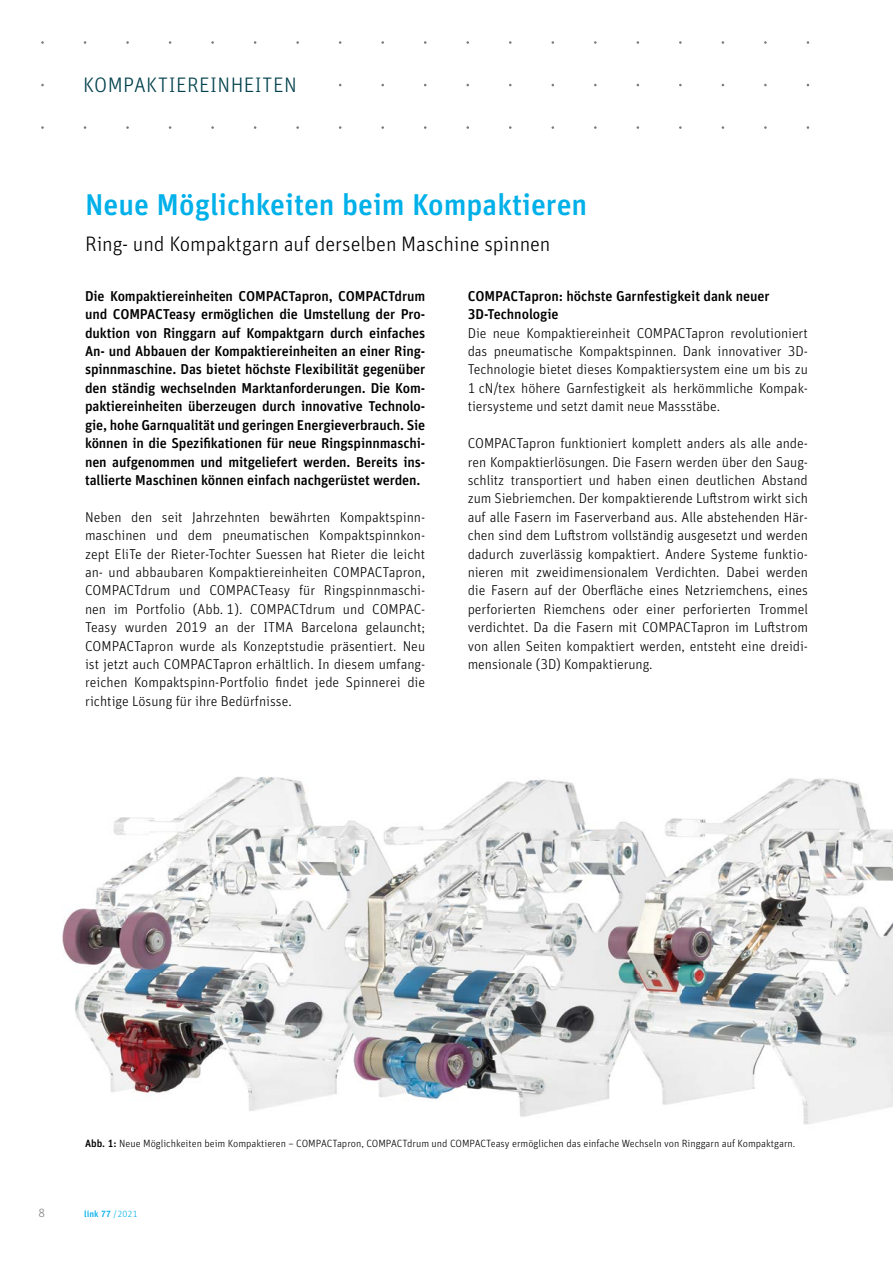
<style>
.page{position:relative;width:893px;height:1263px;background:#fff}
.page>*{position:absolute;margin:0;border:0;box-sizing:border-box;transform-origin:0 0}
.t1{font:500 30px "Unit Pro";color:#00b0e9}
.t2{font:300 21px "Unit Pro";letter-spacing:-.005em;color:#000}
.t3{font:300 21px "Unit Pro";letter-spacing:.02em;color:#00404c}
.t4{font:300 14.25px/18.5px "Unit Pro";letter-spacing:-.005em;color:#000;text-align:justify}
.t5{font:500 14.25px/18.5px "Unit Pro";letter-spacing:-.01em;color:#000;text-align:justify}
.t6{font:300 12px "Unit Pro";color:#7c7b7b}
.t7{font:300 10.5px "Unit Pro";color:#000}
.t8{font:500 9px "Unit Pro";letter-spacing:.01em;color:#00b0e9}
.s1{font-weight:500}
.s2{font-weight:300}
</style>
<div class="page">
<img style="left:62px;top:777px;width:831px;height:348px">
<h2 class="t3" style="left:83px;top:70px;width:215px">KOMPAKTIEREINHEITEN</h2>
<h1 class="t1" style="left:85px;top:182px;width:504px">Neue Möglichkeiten beim Kompaktieren</h1>
<h2 class="t2" style="left:85px;top:229px;width:467px">Ring- und Kompaktgarn auf derselben Maschine spinnen</h2>
<p class="t5" style="left:85px;top:286px;width:342px">Die Kompaktiereinheiten COMPACTapron, COMPACTdrum und COMPACTeasy ermöglichen die Umstellung der Pro&shy;duktion von Ringgarn auf Kompaktgarn durch einfaches An- und Abbauen der Kompaktiereinheiten an einer Ring&shy;spinnmaschine. Das bietet höchste Flexibilität gegenüber den ständig wechselnden Marktanforderungen. Die Kom&shy;paktiereinheiten überzeugen durch innovative Technolo&shy;gie, hohe Garnqualität und geringen Energieverbrauch. Sie können in die Spezifikationen für neue Ringspinnmaschi&shy;nen aufgenommen und mitgeliefert werden. Bereits ins&shy;tallierte Maschinen können einfach nachgerüstet werden.</p>
<p class="t4" style="left:85px;top:507px;width:342px">Neben den seit Jahrzehnten bewährten Kompaktspinn&shy;maschinen und dem pneumatischen Kompaktspinnkon&shy;zept EliTe der Rieter-Tochter Suessen hat Rieter die leicht an- und abbaubaren Kompaktiereinheiten COMPACTapron, COMPACTdrum und COMPACTeasy für Ringspinnmaschi&shy;nen im Portfolio (Abb. 1). COMPACTdrum und COMPAC-Teasy wurden 2019 an der ITMA Barcelona gelauncht; COMPACTapron wurde als Konzeptstudie präsentiert. Neu ist jetzt auch COMPACTapron erhältlich. In diesem umfang&shy;reichen Kompaktspinn-Portfolio findet jede Spinnerei die richtige Lösung für ihre Bedürfnisse.</p>
<p class="t5" style="left:468px;top:286px;width:303px">COMPACTapron: höchste Garnfestigkeit dank neuer<br>3D-Technologie</p>
<p class="t4" style="left:468px;top:323px;width:342px">Die neue Kompaktiereinheit COMPACTapron revolutioniert das pneumatische Kompaktspinnen. Dank innovativer 3D-Technologie bietet dieses Kompaktiersystem eine um bis zu 1 cN/tex höhere Garnfestigkeit als herkömmliche Kompak&shy;tiersysteme und setzt damit neue Massstäbe.</p>
<p class="t4" style="left:468px;top:433px;width:342px">COMPACTapron funktioniert komplett anders als alle ande&shy;ren Kompaktierlösungen. Die Fasern werden über den Saug&shy;schlitz transportiert und haben einen deutlichen Abstand zum Siebriemchen. Der kompaktierende Luftstrom wirkt sich auf alle Fasern im Faserverband aus. Alle abstehenden Här&shy;chen sind dem Luftstrom vollständig ausgesetzt und werden dadurch zuverlässig kompaktiert. Andere Systeme funktio&shy;nieren mit zweidimensionalem Verdichten. Dabei werden die Fasern auf der Oberfläche eines Netzriemchens, eines perforierten Riemchens oder einer perforierten Trommel verdichtet. Da die Fasern mit COMPACTapron im Luftstrom von allen Seiten kompaktiert werden, entsteht eine dreidi&shy;mensionale (3D) Kompaktierung.</p>
<p class="t7" style="left:85px;top:1136px;width:712px"><span class="s1">Abb. 1:</span> Neue Möglichkeiten beim Kompaktieren – COMPACTapron, COMPACTdrum und COMPACTeasy ermöglichen das einfache Wechseln von Ringgarn auf Kompaktgarn.</p>
<p class="t6" style="left:39px;top:1205px;width:8px">8</p>
<p class="t8" style="left:84px;top:1207px;width:55px">link 77 <span class="s2">/2021</span></p>
</div>
